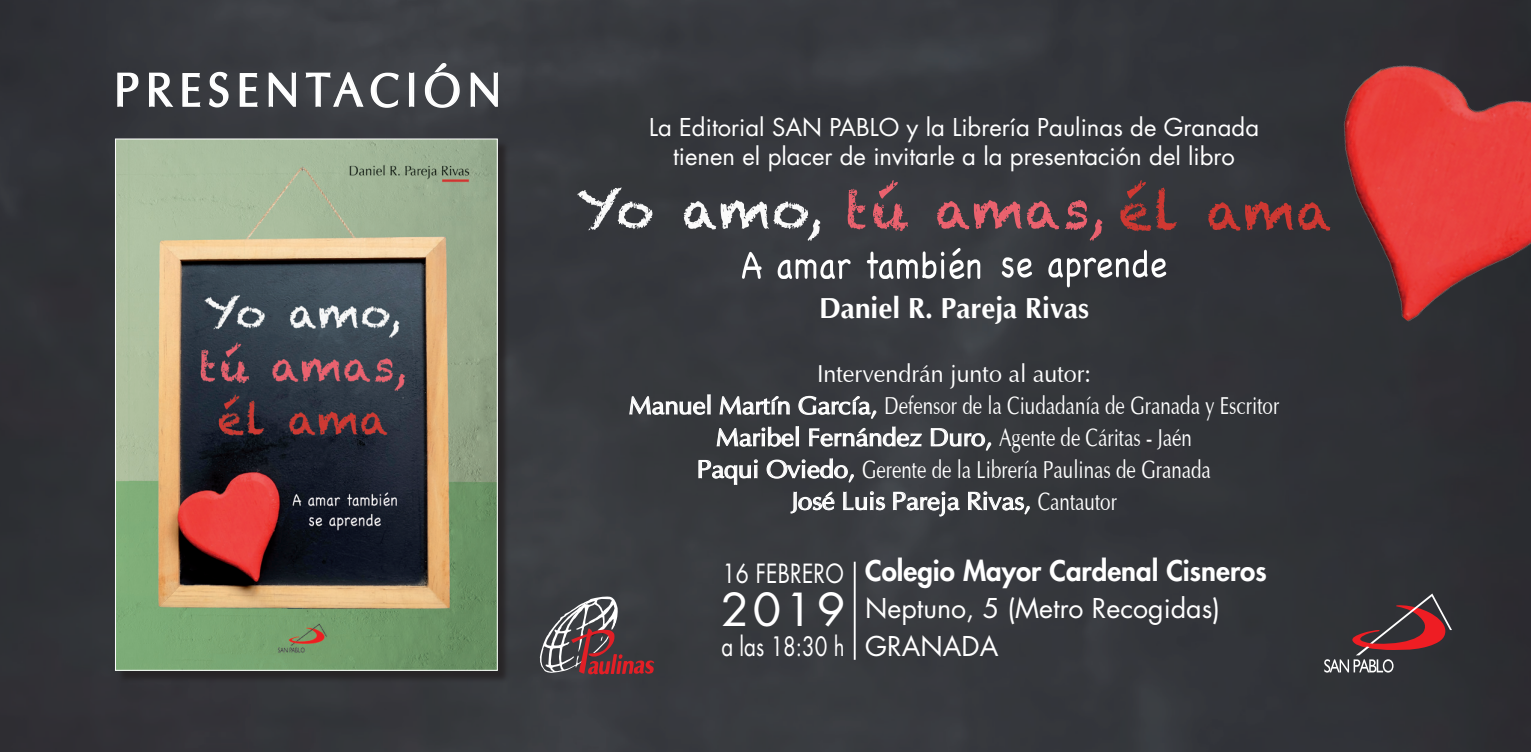
<style>
.page{position:relative;width:1531px;height:752px;background:#fff}
.page>*{position:absolute;margin:0;border:0;box-sizing:border-box;transform-origin:0 0}
.t1{font:47.5px "Optima Wd";letter-spacing:.19em;color:#fff;scale:.74 1}
.t2{font:44.25px "Futura";color:#fff;scale:1.04 1}
.t3{font:700 29.5px "Optima";color:#fff;scale:.95 1}
.t4{font:800 27.75px "Futura";color:#fff}
.t5{font:26.5px "Futura";color:#fff}
.t6{font:26px "Futura";color:#fff;scale:.79 1}
.t7{font:25.75px "Futura";letter-spacing:.01em;color:#fff;scale:.83 1}
.t8{font:25px "Optima";color:#fff;scale:.75 1}
.t9{font:25px "Optima Wd";letter-spacing:-.01em;color:#fff;scale:.83 1}
.t10{font:25px "Optima";color:#fff;scale:.93 1}
.t11{font:24px "Futura";color:#fff}
.s1{font-family:"Optima Wd"}
.s2{font-family:"Optima"}
</style>
<div class="page">
<div style="left:0;top:0;width:1531px;height:751px;background:#35373b"></div>
<hr style="left:854px;top:561px;width:2px;height:98px;background:#fff">
<svg style="left:1120px;top:180px;width:130px;height:51px"></svg>
<svg style="left:848px;top:180px;width:254px;height:61px"></svg>
<svg style="left:577px;top:187px;width:243px;height:54px"></svg>
<div style="left:117px;top:140px;width:392px;height:542px;background:#231f20;opacity:.75"></div>
<img style="left:117px;top:140px;width:379px;height:528px">
<svg style="left:539px;top:596px;width:115px;height:78px"></svg>
<svg style="left:1324px;top:593px;width:128px;height:79px"></svg>
<img style="left:1250px;top:0;width:281px;height:361px">
<svg style="left:1002px;top:249px;width:164px;height:38px"></svg>
<svg style="left:742px;top:248px;width:238px;height:31px"></svg>
<svg style="left:629px;top:394px;width:401px;height:122px"></svg>
<svg style="left:117px;top:72px;width:22px;height:35px"></svg>
<svg style="left:149px;top:72px;width:25px;height:35px"></svg>
<svg style="left:182px;top:73px;width:19px;height:34px"></svg>
<svg style="left:209px;top:71px;width:20px;height:37px"></svg>
<svg style="left:239px;top:73px;width:19px;height:34px"></svg>
<svg style="left:268px;top:72px;width:28px;height:35px"></svg>
<svg style="left:305px;top:71px;width:95px;height:38px"></svg>
<svg style="left:408px;top:71px;width:7px;height:36px"></svg>
<svg style="left:424px;top:62px;width:37px;height:47px"></svg>
<svg style="left:470px;top:71px;width:29px;height:37px"></svg>
<p class="t1" style="left:115px;top:61px;width:523px">PRESENTACIÓN</p>
<p class="t11" style="left:649px;top:111px;width:611px">La Editorial SAN PABLO y la Librería Paulinas de Granada</p>
<p class="t11" style="left:673px;top:140px;width:563px">tienen el placer de invitarle a la presentación del libro</p>
<p class="t3" style="left:819px;top:292px;width:286px">Daniel R. Pareja Rivas</p>
<p class="t10" style="left:817px;top:354px;width:296px">Intervendrán junto al autor:</p>
<p class="t8" style="left:629px;top:386px;width:868px"><span class="s1">Manuel Martín García,</span> Defensor de la Ciudadanía de Granada y Escritor</p>
<p class="t9" style="left:716px;top:422px;width:574px">Maribel Fernández Duro, <span class="s2">Agente de Cáritas - Jaén</span></p>
<p class="t8" style="left:697px;top:450px;width:686px"><span class="s1">Paqui Oviedo,</span> Gerente de la Librería Paulinas de Granada</p>
<p class="t9" style="left:791px;top:485px;width:394px">José Luis Pareja Rivas, <span class="s2">Cantautor</span></p>
<p class="t7" style="left:722px;top:555px;width:148px">16 FEBRERO</p>
<p class="t2" style="left:721px;top:579px;width:121px">2019</p>
<p class="t6" style="left:721px;top:628px;width:158px">a las 18:30 h</p>
<p class="t4" style="left:865px;top:552px;width:403px">Colegio Mayor Cardenal Cisneros</p>
<p class="t5" style="left:865px;top:590px;width:356px">Neptuno, 5 (Metro Recogidas)</p>
<p class="t5" style="left:865px;top:628px;width:135px">GRANADA</p>
</div>
